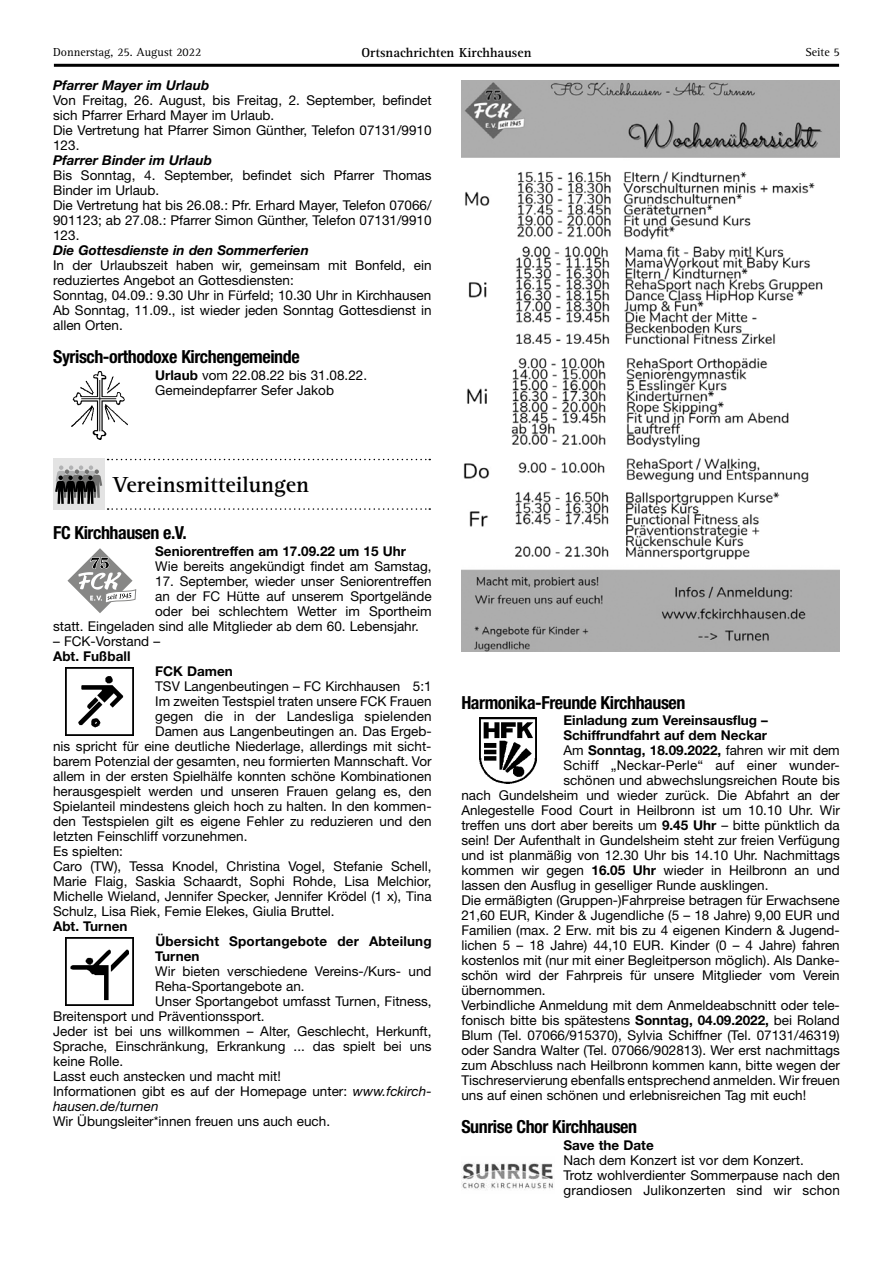
<style>
.page{position:relative;width:893px;height:1263px;background:#fff}
.page>*{position:absolute;margin:0;border:0;box-sizing:border-box;transform-origin:0 0}
.t1{font:700 22.5px "Rotis Serif";color:#000}
.t2{font:700 condensed 18px "Helvetica Neue LT Std";letter-spacing:-.025em;color:#000}
.t3{font:13.5px/15px "Helvetica Neue LT Std";color:#000}
.t4{font:700 13.5px/15px "Helvetica Neue LT Std";color:#000}
.t5{font:italic 700 13.5px "Helvetica Neue LT Std";color:#000}
.t6{font:700 13.5px "Rotis Serif";color:#000}
.t7{font:italic 13.5px "Helvetica Neue LT Std";color:#000}
.t8{font:12px "Rotis Serif";color:#000}
.s1{font-weight:700}
.s2{font-style:italic}
.s3{font-weight:400}
</style>
<div class="page">
<hr style="left:54px;top:64px;width:785px;height:3px;background:#000">
<img style="left:72px;top:371px;width:56px;height:68px">
<div style="left:53px;top:459px;width:51px;height:51px;background:#e3e3e3"></div>
<svg style="left:108px;top:459px;width:322px;height:1px"></svg>
<svg style="left:108px;top:508px;width:322px;height:2px"></svg>
<svg style="left:55px;top:465px;width:47px;height:39px"></svg>
<svg style="left:67px;top:548px;width:69px;height:65px"></svg>
<img style="left:66px;top:667px;width:68px;height:68px">
<img style="left:66px;top:937px;width:68px;height:68px">
<img style="left:480px;top:717px;width:56px;height:67px">
<img style="left:461px;top:1163px;width:92px;height:27px">
<img style="left:461px;top:81px;width:379px;height:570px">
<p class="t8" style="left:53px;top:45px;width:150px">Donnerstag, 25. August 2022</p>
<p class="t6" style="left:362px;top:45px;width:171px">Ortsnachrichten Kirchhausen</p>
<p class="t8" style="left:805px;top:45px;width:36px">Seite 5</p>
<p class="t5" style="left:53px;top:77px;width:158px">Pfarrer Mayer im Urlaub</p>
<p class="t3" style="left:53px;top:93px;width:380px">Von Freitag, 26. August, bis Freitag, 2. September, befindet sich Pfarrer Erhard Mayer im Urlaub.<br>Die Vertretung hat Pfarrer Simon Günther, Telefon 07131/9910<br>123.</p>
<p class="t5" style="left:53px;top:152px;width:160px">Pfarrer Binder im Urlaub</p>
<p class="t3" style="left:53px;top:168px;width:380px">Bis Sonntag, 4. September, befindet sich Pfarrer Thomas Binder im Urlaub.<br>Die Vertretung hat bis 26.08.: Pfr. Erhard Mayer, Telefon 07066/ 901123; ab 27.08.: Pfarrer Simon Günther, Telefon 07131/9910<br>123.</p>
<p class="t5" style="left:53px;top:242px;width:257px">Die Gottesdienste in den Sommerferien</p>
<p class="t3" style="left:53px;top:258px;width:380px">In der Urlaubszeit haben wir, gemeinsam mit Bonfeld, ein reduziertes Angebot an Gottesdiensten:<br>Sonntag, 04.09.: 9.30 Uhr in Fürfeld; 10.30 Uhr in Kirchhausen Ab Sonntag, 11.09., ist wieder jeden Sonntag Gottesdienst in allen Orten.</p>
<h2 class="t2" style="left:53px;top:346px;width:248px">Syrisch-orthodoxe Kirchengemeinde</h2>
<p class="t3" style="left:155px;top:367px;width:213px"><span class="s1">Urlaub</span> vom 22.08.22 bis 31.08.22.<br>Gemeindepfarrer Sefer Jakob</p>
<h1 class="t1" style="left:113px;top:471px;width:198px">Vereinsmitteilungen</h1>
<h2 class="t2" style="left:53px;top:522px;width:135px">FC Kirchhausen e.V.</h2>
<p class="t4" style="left:155px;top:543px;width:252px">Seniorentreffen am 17.09.22 um 15 Uhr</p>
<p class="t3" style="left:155px;top:558px;width:278px">Wie bereits angekündigt findet am Samstag,</p>
<p class="t3" style="left:155px;top:573px;width:278px">17. September, wieder unser Seniorentreffen</p>
<p class="t3" style="left:155px;top:588px;width:278px">an der FC Hütte auf unserem Sportgelände</p>
<p class="t3" style="left:155px;top:603px;width:278px">oder bei schlechtem Wetter im Sportheim</p>
<p class="t3" style="left:53px;top:618px;width:367px">statt. Eingeladen sind alle Mitglieder ab dem 60. Lebensjahr.</p>
<p class="t3" style="left:53px;top:633px;width:109px">– FCK-Vorstand –</p>
<p class="t4" style="left:53px;top:648px;width:79px">Abt. Fußball</p>
<p class="t4" style="left:155px;top:663px;width:79px">FCK Damen</p>
<p class="t3" style="left:155px;top:678px;width:278px">TSV Langenbeutingen – FC Kirchhausen 5:1</p>
<p class="t3" style="left:155px;top:693px;width:278px">Im zweiten Testspiel traten unsere FCK Frauen</p>
<p class="t3" style="left:155px;top:708px;width:278px">gegen die in der Landesliga spielenden</p>
<p class="t3" style="left:155px;top:723px;width:278px">Damen aus Langenbeutingen an. Das Ergeb-</p>
<p class="t3" style="left:53px;top:738px;width:380px">nis spricht für eine deutliche Niederlage, allerdings mit sicht-</p>
<p class="t3" style="left:53px;top:753px;width:380px">barem Potenzial der gesamten, neu formierten Mannschaft. Vor</p>
<p class="t3" style="left:53px;top:768px;width:380px">allem in der ersten Spielhälfe konnten schöne Kombinationen</p>
<p class="t3" style="left:53px;top:783px;width:380px">herausgespielt werden und unseren Frauen gelang es, den</p>
<p class="t3" style="left:53px;top:798px;width:380px">Spielanteil mindestens gleich hoch zu halten. In den kommen-</p>
<p class="t3" style="left:53px;top:813px;width:380px">den Testspielen gilt es eigene Fehler zu reduzieren und den</p>
<p class="t3" style="left:53px;top:828px;width:196px">letzten Feinschliff vorzunehmen.</p>
<p class="t3" style="left:53px;top:843px;width:71px">Es spielten:</p>
<p class="t3" style="left:53px;top:858px;width:380px">Caro (TW), Tessa Knodel, Christina Vogel, Stefanie Schell,</p>
<p class="t3" style="left:53px;top:873px;width:380px">Marie Flaig, Saskia Schaardt, Sophi Rohde, Lisa Melchior,</p>
<p class="t3" style="left:53px;top:888px;width:380px">Michelle Wieland, Jennifer Specker, Jennifer Krödel (1 x), Tina</p>
<p class="t3" style="left:53px;top:903px;width:283px">Schulz, Lisa Riek, Femie Elekes, Giulia Bruttel.</p>
<p class="t4" style="left:53px;top:918px;width:76px">Abt. Turnen</p>
<p class="t4" style="left:155px;top:933px;width:278px">Übersicht Sportangebote der Abteilung<br>Turnen</p>
<p class="t3" style="left:155px;top:963px;width:278px">Wir bieten verschiedene Vereins-/Kurs- und</p>
<p class="t3" style="left:155px;top:978px;width:151px">Reha-Sportangebote an.</p>
<p class="t3" style="left:155px;top:993px;width:278px">Unser Sportangebot umfasst Turnen, Fitness,</p>
<p class="t3" style="left:53px;top:1008px;width:213px">Breitensport und Präventionssport.</p>
<p class="t3" style="left:53px;top:1023px;width:380px">Jeder ist bei uns willkommen – Alter, Geschlecht, Herkunft,</p>
<p class="t3" style="left:53px;top:1038px;width:380px">Sprache, Einschränkung, Erkrankung ... das spielt bei uns</p>
<p class="t3" style="left:53px;top:1053px;width:72px">keine Rolle.</p>
<p class="t3" style="left:53px;top:1068px;width:229px">Lasst euch anstecken und macht mit!</p>
<p class="t3" style="left:53px;top:1083px;width:380px">Informationen gibt es auf der Homepage unter: <span class="s2">www.fckirch-</span></p>
<p class="t7" style="left:53px;top:1098px;width:107px">hausen.de/turnen</p>
<p class="t3" style="left:53px;top:1113px;width:278px">Wir Übungsleiter*innen freuen uns auch euch.</p>
<h2 class="t2" style="left:461px;top:691px;width:226px">Harmonika-Freunde Kirchhausen</h2>
<p class="t4" style="left:563px;top:712px;width:206px">Einladung zum Vereinsausflug –</p>
<p class="t4" style="left:563px;top:727px;width:205px">Schiffrundfahrt auf dem Neckar</p>
<p class="t4" style="left:563px;top:742px;width:278px"><span class="s3">Am</span> Sonntag, 18.09.2022, <span class="s3">fahren wir mit dem</span></p>
<p class="t3" style="left:563px;top:757px;width:278px">Schiff „Neckar-Perle“ auf einer wunder-</p>
<p class="t3" style="left:563px;top:772px;width:278px">schönen und abwechslungsreichen Route bis</p>
<p class="t3" style="left:461px;top:787px;width:380px">nach Gundelsheim und wieder zurück. Die Abfahrt an der</p>
<p class="t3" style="left:461px;top:802px;width:380px">Anlegestelle Food Court in Heilbronn ist um 10.10 Uhr. Wir</p>
<p class="t3" style="left:461px;top:817px;width:380px">treffen uns dort aber bereits um <span class="s1">9.45 Uhr</span> – bitte pünktlich da</p>
<p class="t3" style="left:461px;top:832px;width:380px">sein! Der Aufenthalt in Gundelsheim steht zur freien Verfügung</p>
<p class="t3" style="left:461px;top:847px;width:380px">und ist planmäßig von 12.30 Uhr bis 14.10 Uhr. Nachmittags</p>
<p class="t3" style="left:461px;top:862px;width:380px">kommen wir gegen <span class="s1">16.05 Uhr</span> wieder in Heilbronn an und</p>
<p class="t3" style="left:461px;top:877px;width:309px">lassen den Ausflug in geselliger Runde ausklingen.</p>
<p class="t3" style="left:461px;top:892px;width:380px">Die ermäßigten (Gruppen-)Fahrpreise betragen für Erwachsene</p>
<p class="t3" style="left:461px;top:907px;width:380px">21,60 EUR, Kinder &amp; Jugendliche (5 – 18 Jahre) 9,00 EUR und</p>
<p class="t3" style="left:461px;top:922px;width:380px">Familien (max. 2 Erw. mit bis zu 4 eigenen Kindern &amp; Jugend-</p>
<p class="t3" style="left:461px;top:937px;width:380px">lichen 5 – 18 Jahre) 44,10 EUR. Kinder (0 – 4 Jahre) fahren</p>
<p class="t3" style="left:461px;top:952px;width:380px">kostenlos mit (nur mit einer Begleitperson möglich). Als Danke-</p>
<p class="t3" style="left:461px;top:967px;width:380px">schön wird der Fahrpreis für unsere Mitglieder vom Verein</p>
<p class="t3" style="left:461px;top:982px;width:86px">übernommen.</p>
<p class="t3" style="left:461px;top:997px;width:380px">Verbindliche Anmeldung mit dem Anmeldeabschnitt oder tele-</p>
<p class="t3" style="left:461px;top:1012px;width:380px">fonisch bitte bis spätestens <span class="s1">Sonntag, 04.09.2022,</span> bei Roland</p>
<p class="t3" style="left:461px;top:1027px;width:380px">Blum (Tel. 07066/915370), Sylvia Schiffner (Tel. 07131/46319)</p>
<p class="t3" style="left:461px;top:1042px;width:380px">oder Sandra Walter (Tel. 07066/902813). Wer erst nachmittags</p>
<p class="t3" style="left:461px;top:1057px;width:380px">zum Abschluss nach Heilbronn kommen kann, bitte wegen der</p>
<p class="t3" style="left:461px;top:1072px;width:380px">Tischreservierung ebenfalls entsprechend anmelden. Wir freuen</p>
<p class="t3" style="left:461px;top:1087px;width:346px">uns auf einen schönen und erlebnisreichen Tag mit euch!</p>
<h2 class="t2" style="left:461px;top:1116px;width:177px">Sunrise Chor Kirchhausen</h2>
<p class="t4" style="left:563px;top:1137px;width:92px">Save the Date</p>
<p class="t3" style="left:563px;top:1152px;width:278px">Nach dem Konzert ist vor dem Konzert.<br>Trotz wohlverdienter Sommerpause nach den grandiosen Julikonzerten sind wir schon</p>
</div>
